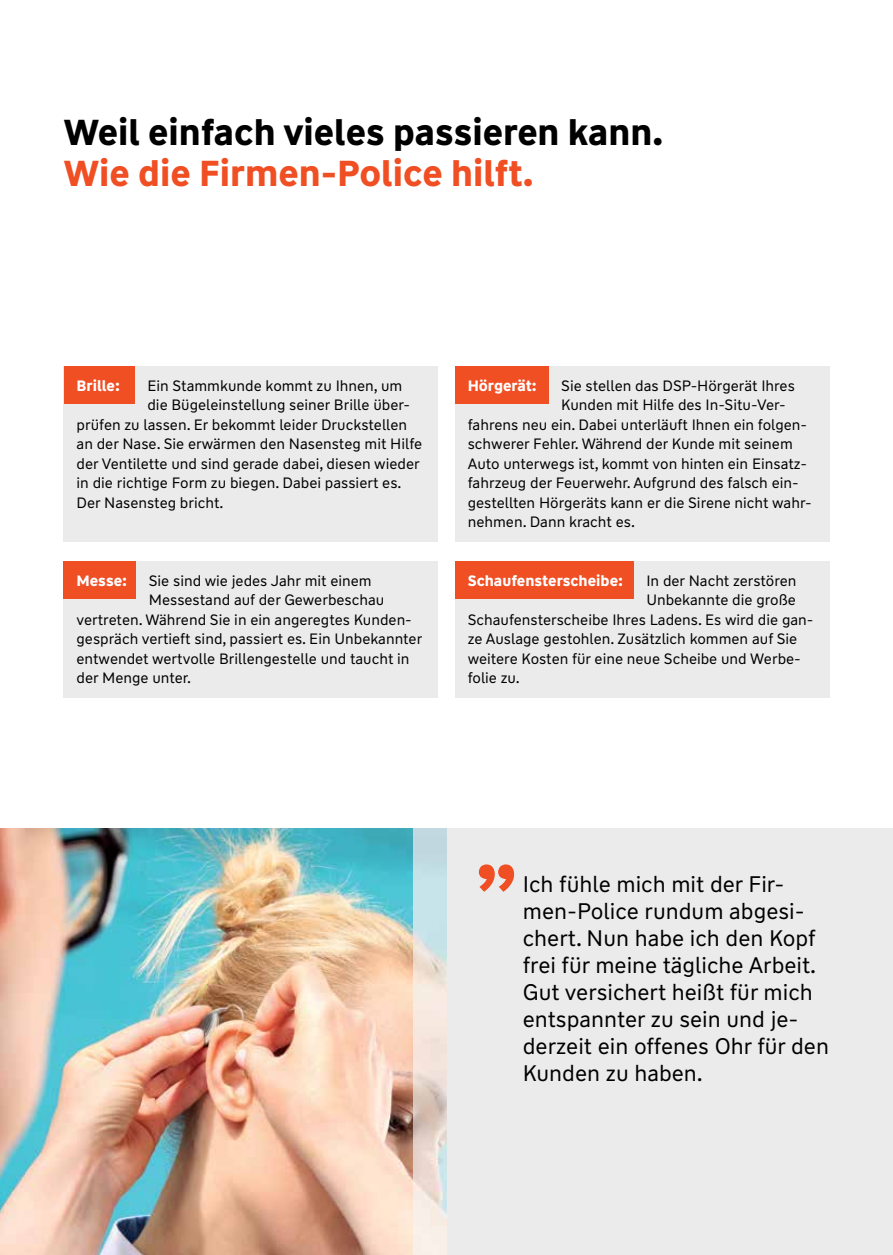
<style>
.page{position:relative;width:893px;height:1255px;background:#fff}
.page>*{position:absolute;margin:0;border:0;box-sizing:border-box;transform-origin:0 0}
.t1{font:700 36px "WW Type";color:#000}
.t2{font:700 36px "WW Type";color:#f04e23}
.t3{font:22.5px/27px "WW Type";color:#000}
.t4{font:15px/19.5px "WW Type";color:#000}
.t5{font:700 15px "WW Type";color:#fff}
</style>
<div class="page">
<div style="left:446px;top:828px;width:447px;height:426px;background:#ebebec"></div>
<img style="left:0;top:828px;width:446px;height:426px">
<svg style="left:479px;top:864px;width:35px;height:27px"></svg>
<div style="left:64px;top:366px;width:374px;height:175px;background:#ebebec"></div>
<div style="left:64px;top:366px;width:71px;height:37px;background:#f04e23"></div>
<div style="left:455px;top:561px;width:374px;height:136px;background:#ebebec"></div>
<div style="left:455px;top:561px;width:179px;height:37px;background:#f04e23"></div>
<div style="left:64px;top:561px;width:374px;height:136px;background:#ebebec"></div>
<div style="left:64px;top:561px;width:72px;height:37px;background:#f04e23"></div>
<div style="left:455px;top:366px;width:374px;height:175px;background:#ebebec"></div>
<div style="left:455px;top:366px;width:94px;height:37px;background:#f04e23"></div>
<h1 class="t1" style="left:64px;top:109px;width:601px">Weil einfach vieles passieren kann.</h1>
<h1 class="t2" style="left:64px;top:149px;width:471px">Wie die Firmen-Police hilft.</h1>
<p class="t5" style="left:77px;top:375px;width:45px">Brille:</p>
<p class="t4" style="left:147px;top:376px;width:256px">Ein Stammkunde kommt zu Ihnen, um</p>
<p class="t4" style="left:147px;top:395px;width:264px">die Bügeleinstellung seiner Brille über-</p>
<p class="t4" style="left:77px;top:415px;width:332px">prüfen zu lassen. Er bekommt leider Druckstellen</p>
<p class="t4" style="left:77px;top:434px;width:347px">an der Nase. Sie erwärmen den Nasensteg mit Hilfe</p>
<p class="t4" style="left:77px;top:454px;width:345px">der Ventilet te und sind gerade dabei, diesen wieder</p>
<p class="t4" style="left:77px;top:473px;width:326px">in die richtige Form zu biegen. Dabei passiert es.</p>
<p class="t4" style="left:77px;top:493px;width:148px">Der Nasensteg bricht.</p>
<p class="t5" style="left:468px;top:375px;width:71px">Hörgerät:</p>
<p class="t4" style="left:561px;top:376px;width:235px">Sie stellen das DSP-Hörgerät Ihres</p>
<p class="t4" style="left:561px;top:395px;width:226px">Kunden mit Hilfe des In-Situ-Ver-</p>
<p class="t4" style="left:468px;top:415px;width:341px">fahrens neu ein. Dabei unterläuft Ihnen ein folgen-</p>
<p class="t4" style="left:468px;top:434px;width:327px">schwerer Fehler. Während der Kunde mit seinem</p>
<p class="t4" style="left:468px;top:454px;width:341px">Auto unterwegs ist, kommt von hinten ein Einsatz-</p>
<p class="t4" style="left:468px;top:473px;width:332px">fahrzeug der Feuerwehr. Aufgrund des falsch ein-</p>
<p class="t4" style="left:468px;top:493px;width:345px">gestellten Hörgeräts kann er die Sirene nicht wahr-</p>
<p class="t4" style="left:468px;top:512px;width:169px">nehmen. Dann kracht es.</p>
<p class="t4" style="left:149px;top:571px;width:224px">Sie sind wie jedes Jahr mit einem</p>
<p class="t5" style="left:468px;top:570px;width:157px">Schaufensterscheibe:</p>
<p class="t4" style="left:77px;top:590px;width:347px;text-indent:72px">Messe stand auf der Gewerbeschau vertreten. Während Sie in ein angeregtes Kunden&shy;gespräch vertieft sind, passiert es. Ein Unbekannter entwendet wertvolle Brillengestelle und taucht in der Menge unter.</p>
<p class="t4" style="left:646px;top:571px;width:152px">In der Nacht zerstören</p>
<p class="t4" style="left:646px;top:590px;width:151px">Unbekannte die große</p>
<p class="t4" style="left:468px;top:610px;width:347px">Schaufensterscheibe Ihres Ladens. Es wird die gan-</p>
<p class="t4" style="left:468px;top:629px;width:331px">ze Auslage gestohlen. Zusätzlich kommen auf Sie</p>
<p class="t4" style="left:468px;top:649px;width:335px">weitere Kosten für eine neue Scheibe und Werbe-</p>
<p class="t4" style="left:468px;top:668px;width:54px">folie zu.</p>
<p class="t5" style="left:77px;top:570px;width:52px">Messe:</p>
<h2 class="t3" style="left:523px;top:870px;width:308px">Ich fühle mich mit der Fir&shy;men-Police rundum abgesi&shy;chert. Nun habe ich den Kopf frei für meine tägliche Arbeit.<br>Gut versichert heißt für mich entspannter zu sein und je&shy;derzeit ein offenes Ohr für den<br>Kunden zu haben.</h2>
</div>
